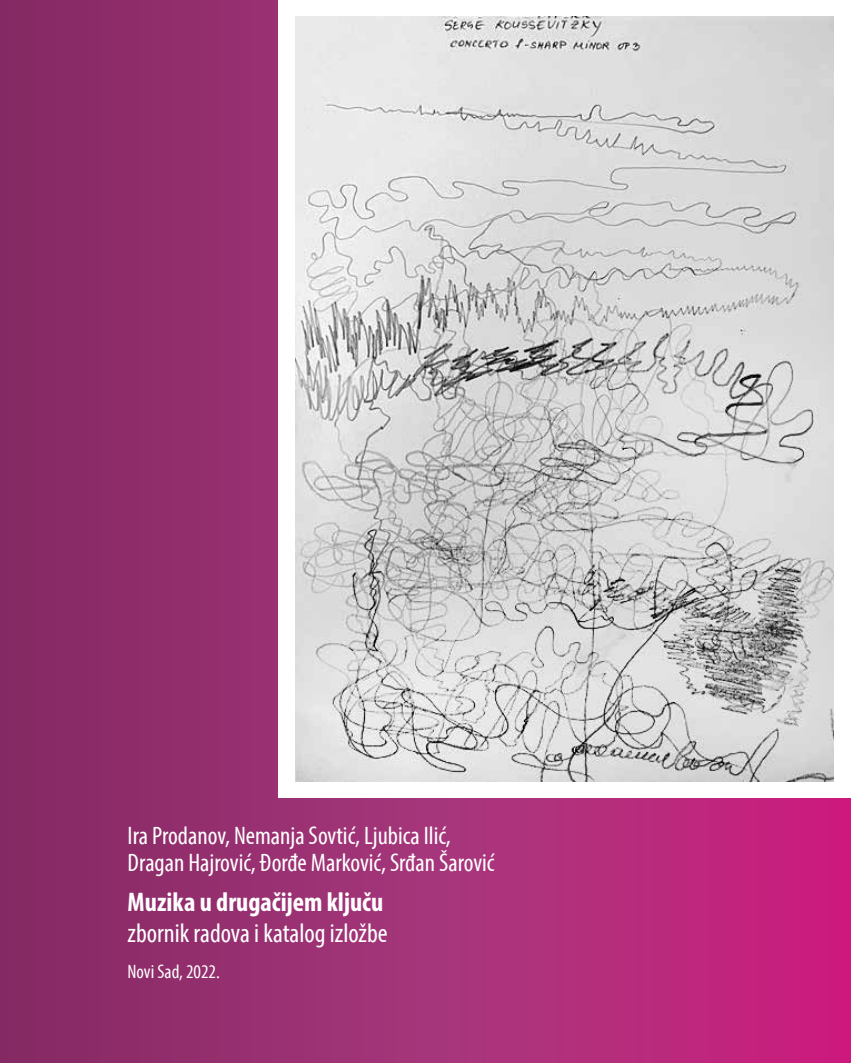
<style>
.page{position:relative;width:851px;height:1063px;background:#fff}
.page>*{position:absolute;margin:0;border:0;box-sizing:border-box;transform-origin:0 0}
.t1{font:condensed 27px "Myriad Pro";color:#fff}
.t2{font:700 condensed 27px "Myriad Pro";color:#fff}
.t3{font:condensed 25.5px/27px "Myriad Pro";color:#fff}
.t4{font:condensed 19.5px "Myriad Pro";color:#fff}
</style>
<div class="page">
<div style="left:0;top:0;width:850px;height:1063px;background:linear-gradient(to right,#823367,#cb2783)"></div>
<div style="left:278px;top:0;width:572px;height:797px;background:#fff"></div>
<img style="left:295px;top:17px;width:538px;height:765px">
<p class="t3" style="left:128px;top:822px;width:368px">Ira Prodanov, Nemanja Sovtić, Ljubica Ilić,<br>Dragan Hajrović, Đorđe Marković, Srđan Šarović</p>
<p class="t2" style="left:128px;top:885px;width:257px">Muzika u drugačijem ključu</p>
<p class="t1" style="left:128px;top:917px;width:261px">zbornik radova i katalog izložbe</p>
<p class="t4" style="left:128px;top:960px;width:94px">Novi Sad, 2022.</p>
</div>
